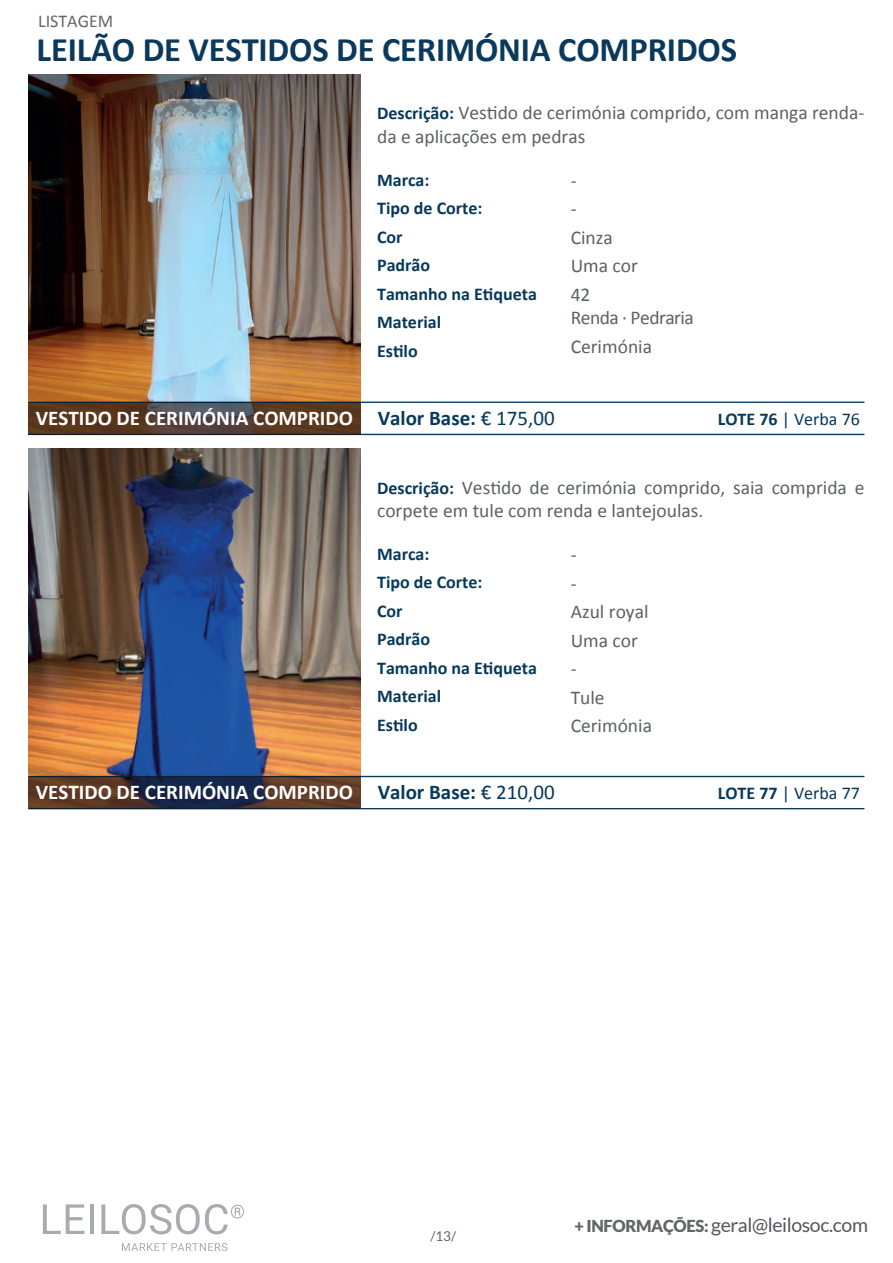
<style>
.page{position:relative;width:893px;height:1263px;background:#fff}
.page>*{position:absolute;margin:0;border:0;box-sizing:border-box;transform-origin:0 0}
.t1{font:700 34.5px "Calibri";letter-spacing:-.005em;color:#0a395c}
.t2{font:700 21px "Calibri";color:#fff}
.t3{font:19.5px/28.5px "Calibri";color:#5d6162}
.t4{font:19.5px "Lato";letter-spacing:-.02em;color:#55575c}
.t5{font:19.5px/28.5px "Calibri";letter-spacing:-.025em;color:#5d6162}
.t6{font:700 18px/28.5px "Calibri";color:#07395b}
.t7{font:18px "Calibri";color:#07395b}
.t8{font:18px "Calibri";color:#666}
.t9{font:13.5px "Lato";color:#636568}
.s1{font-weight:700;font-size:18px;color:#07395b}
.s2{color:#07395b}
.s3{font-weight:400;color:#07395b}
.s4{font-weight:700}
.s5{font-weight:900;font-size:16.5px;color:#636568}
</style>
<div class="page">
<svg style="left:43px;top:1204px;width:41px;height:30px"></svg>
<hr style="left:90px;top:1204px;width:4px;height:30px;background:#a8abaf">
<svg style="left:101px;top:1204px;width:143px;height:30px"></svg>
<svg style="left:122px;top:1243px;width:105px;height:8px"></svg>
<img style="left:29px;top:74px;width:332px;height:328px">
<hr style="left:29px;top:434px;width:835px;height:1px;background:#0a395c">
<hr style="left:29px;top:402px;width:835px;height:1px;background:#0a395c">
<svg style="left:29px;top:402px;width:332px;height:32px;background:#543b2b"></svg>
<img style="left:29px;top:448px;width:332px;height:328px">
<hr style="left:29px;top:808px;width:835px;height:1px;background:#0a395c">
<hr style="left:29px;top:776px;width:835px;height:1px;background:#0a395c">
<svg style="left:29px;top:777px;width:332px;height:32px;background:#423232"></svg>
<p class="t8" style="left:38px;top:10px;width:77px">LISTAGEM</p>
<h1 class="t1" style="left:37px;top:25px;width:702px">LEILÃO DE VESTIDOS DE CERIMÓNIA COMPRIDOS</h1>
<p class="t3" style="left:377px;top:100px;width:489px;line-height:23.4px"><span class="s1">Descrição:</span> Vestido de cerimónia comprido, com manga renda&shy;da e aplicações em pedras</p>
<p class="t3" style="left:570px;top:165px;width:69px">-<br>-<br>Cinza<br>Uma cor<br>42</p>
<p class="t5" style="left:570px;top:303px;width:125px">Renda · Pedraria<br>Cerimónia</p>
<p class="t6" style="left:377px;top:165px;width:161px">Marca:<br>Tipo de Corte:<br>Cor<br>Padrão<br>Tamanho na Etiqueta<br>Material<br>Estilo</p>
<p class="t2" style="left:36px;top:403px;width:520px">VESTIDO DE CERIMÓNIA COMPRIDO <span class="s2">Valor Base:</span> <span class="s3">€ 175,00</span></p>
<p class="t7" style="left:717px;top:408px;width:144px"><span class="s4">LOTE 76</span> | Verba 76</p>
<p class="t3" style="left:377px;top:474px;width:489px;line-height:23.4px"><span class="s1">Descrição:</span> Vestido de cerimónia comprido, saia comprida e corpete em tule com renda e lantejoulas.</p>
<p class="t3" style="left:570px;top:540px;width:83px">-<br>-<br>Azul royal<br>Uma cor<br>-<br>Tule<br>Cerimónia</p>
<p class="t6" style="left:377px;top:539px;width:161px">Marca:<br>Tipo de Corte:<br>Cor<br>Padrão<br>Tamanho na Etiqueta<br>Material<br>Estilo</p>
<p class="t2" style="left:36px;top:778px;width:520px">VESTIDO DE CERIMÓNIA COMPRIDO <span class="s2">Valor Base:</span> <span class="s3">€ 210,00</span></p>
<p class="t7" style="left:717px;top:782px;width:144px"><span class="s4">LOTE 77</span> | Verba 77</p>
<p class="t9" style="left:430px;top:1229px;width:27px">/13/</p>
<p class="t4" style="left:574px;top:1214px;width:295px"><span class="s5">+ INFORMAÇÕES:</span> geral@leilosoc.com</p>
</div>
